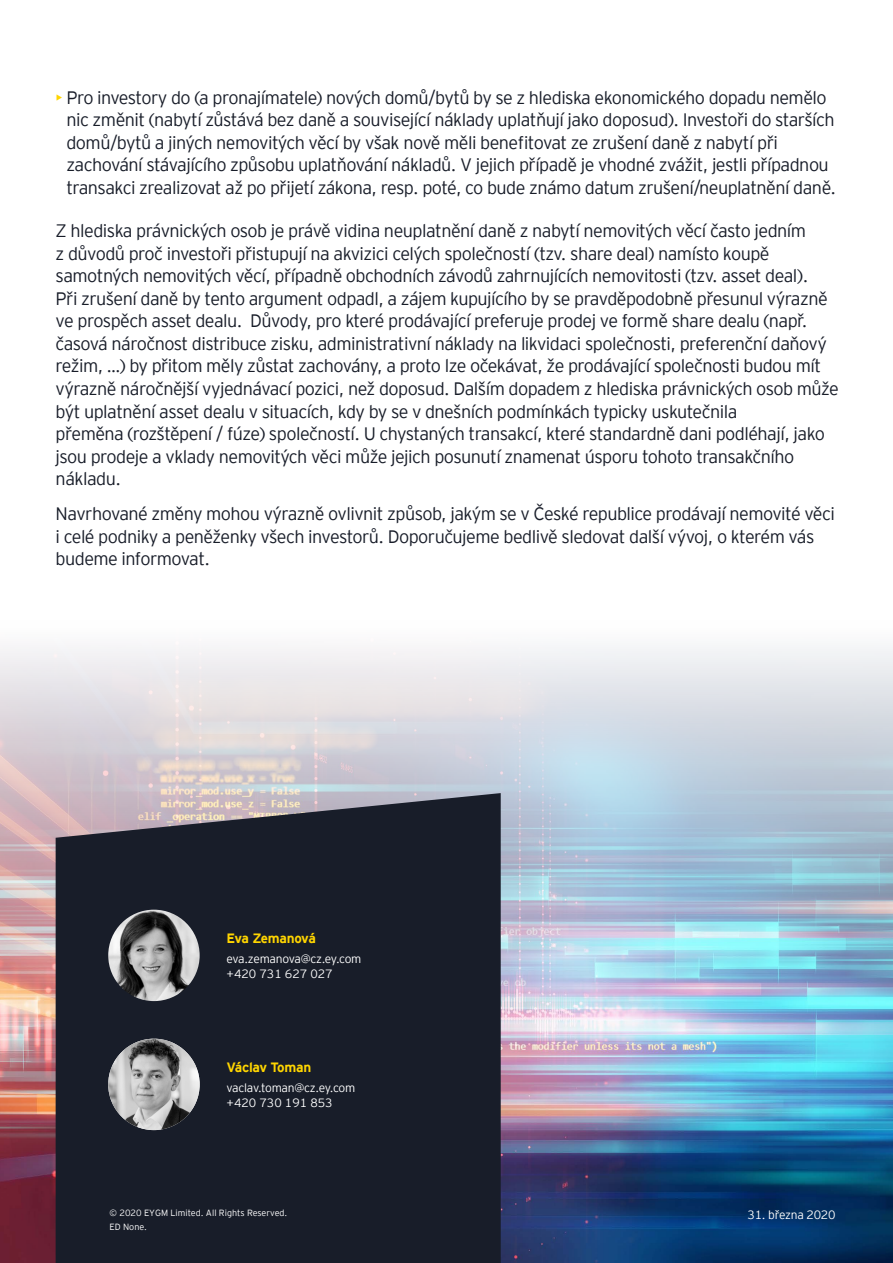
<style>
.page{position:relative;width:893px;height:1263px;background:#fff}
.page>*{position:absolute;margin:0;border:0;box-sizing:border-box;transform-origin:0 0}
.t1{font:300 18px/22.5px "EY Interstate";letter-spacing:-.03em;color:#181d29}
.t2{font:700 13.5px "EY Interstate";letter-spacing:-.04em;color:#ffd500}
.t3{font:700 13.5px "EY Interstate";letter-spacing:-.02em;color:#ffd500}
.t4{font:300 12px/15px "EY Interstate";letter-spacing:-.02em;color:#fff}
.t5{font:300 9px/13.5px "EY Interstate";color:#fff}
.s1{color:#ffd500}
</style>
<div class="page">
<img style="left:0;top:647px;width:893px;height:616px">
<div style="left:56px;top:793px;width:445px;height:470px;background:#181d29"></div>
<img style="left:108px;top:910px;width:92px;height:91px;border-radius:46px">
<img style="left:108px;top:1039px;width:92px;height:91px;border-radius:46px">
<p class="t1" style="left:66px;top:85px;width:771px;text-indent:-11px"><span class="s1">•</span> Pro investory do (a pronajímatele) nových domů/bytů by se z hlediska ekonomického dopadu nemělo nic změnit (nabytí zůstává bez daně a související náklady uplatňují jako doposud). Investoři do starších domů/bytů a jiných nemovitých věcí by však nově měli benefitovat ze zrušení daně z nabytí při zachování stávajícího způsobu uplatňování nákladů. V jejich případě je vhodné zvážit, jestli případnou transakci zrealizovat až po přijetí zákona, resp. poté, co bude známo datum zrušení/neuplatnění daně.</p>
<p class="t1" style="left:56px;top:219px;width:785px">Z hlediska právnických osob je právě vidina neuplatnění daně z nabytí nemovitých věcí často jedním<br>z důvodů proč investoři přistupují na akvizici celých společností (tzv. share deal) namísto koupě samotných nemovitých věcí, případně obchodních závodů zahrnujících nemovitosti (tzv. asset deal).<br>Při zrušení daně by tento argument odpadl, a zájem kupujícího by se pravděpodobně přesunul výrazně ve prospěch asset dealu. Důvody, pro které prodávající preferuje prodej ve formě share dealu (např. časová náročnost distribuce zisku, administrativní náklady na likvidaci společnosti, preferenční daňový režim, …) by přitom měly zůstat zachovány, a proto lze očekávat, že prodávající společnosti budou mít výrazně náročnější vyjednávací pozici, než doposud. Dalším dopadem z hlediska právnických osob může být uplatnění asset dealu v situacích, kdy by se v dnešních podmínkách typicky uskutečnila<br>přeměna (rozštěpení / fúze) společností. U chystaných transakcí, které standardně dani podléhají, jako jsou prodeje a vklady nemovitých věci může jejich posunutí znamenat úsporu tohoto transakčního nákladu.</p>
<p class="t1" style="left:56px;top:502px;width:781px">Navrhované změny mohou výrazně ovlivnit způsob, jakým se v České republice prodávají nemovité věci i celé podniky a peněženky všech investorů. Doporučujeme bedlivě sledovat další vývoj, o kterém vás budeme informovat.</p>
<p class="t2" style="left:227px;top:929px;width:91px">Eva Zemanová</p>
<p class="t4" style="left:227px;top:950px;width:136px">eva.zemanova@cz.ey.com +420 731 627 027</p>
<p class="t3" style="left:227px;top:1058px;width:86px">Václav Toman</p>
<p class="t4" style="left:227px;top:1079px;width:130px">vaclav.toman@cz.ey.com +420 730 191 853</p>
<p class="t5" style="left:110px;top:1206px;width:179px">© 2020 EYGM Limited. All Rights Reserved.<br>ED None.</p>
<p class="t4" style="left:747px;top:1206px;width:90px">31. března 2020</p>
</div>
